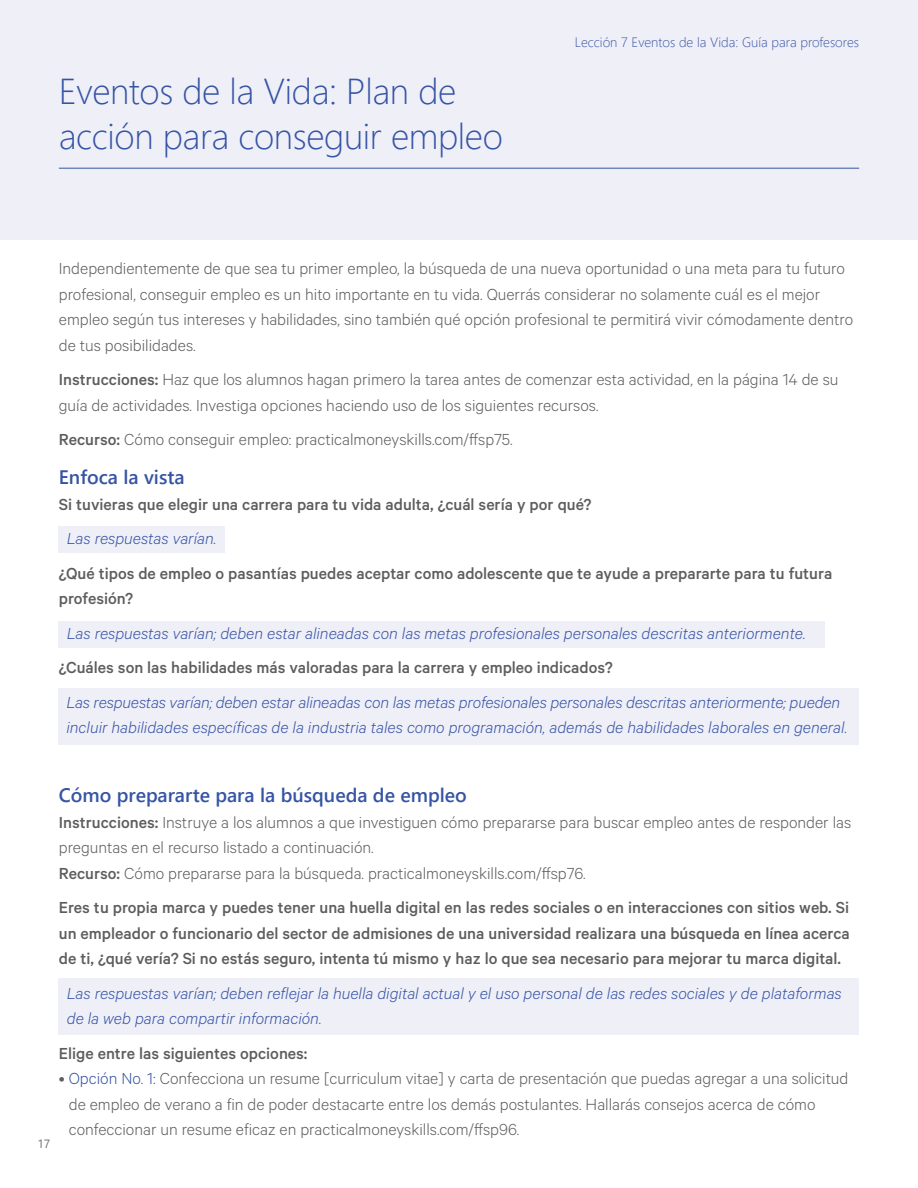
<style>
.page{position:relative;width:918px;height:1188px;background:#fff}
.page>*{position:absolute;margin:0;border:0;box-sizing:border-box;transform-origin:0 0}
.t1{font:300 36px/45px "Segoe UI";letter-spacing:-.01em;color:#3654a5}
.t2{font:600 19.5px "Segoe UI";color:#3654a5}
.t3{font:300 18px/25.5px "Calibre";color:#5d5d5d}
.t4{font:500 18px/25.5px "Calibre";color:#5d5d5d}
.t5{font:italic 300 18px/25.5px "Calibre";color:#3654a5}
.t6{font:300 13.5px "Segoe UI";color:#3654a5}
.t7{font:12px "Segoe UI";color:#757272}
.s1{font-weight:500}
.s2{color:#3654a5}
</style>
<div class="page">
<div style="left:59px;top:526px;width:166px;height:28px;background:#efeff8"></div>
<div style="left:59px;top:621px;width:766px;height:27px;background:#efeff8"></div>
<div style="left:59px;top:689px;width:800px;height:56px;background:#efeff8"></div>
<div style="left:59px;top:979px;width:800px;height:56px;background:#efeff8"></div>
<div style="left:0;top:0;width:918px;height:240px;background:#efeff8"></div>
<hr style="left:59px;top:168px;width:800px;height:1px;background:#3654a5">
<h1 class="t1" style="left:59px;top:67px;width:446px">Eventos de la Vida: Plan de acción para conseguir empleo</h1>
<p class="t6" style="left:575px;top:32px;width:286px">Lección 7 Eventos de la Vida: Guía para profesores</p>
<p class="t3" style="left:59px;top:255px;width:796px">Independientemente de que sea tu primer empleo, la búsqueda de una nueva oportunidad o una meta para tu futuro profesional, conseguir empleo es un hito importante en tu vida. Querrás considerar no solamente cuál es el mejor empleo según tus intereses y habilidades, sino también qué opción profesional te permitirá vivir cómodamente dentro de tus posibilidades.</p>
<p class="t3" style="left:59px;top:366px;width:781px"><span class="s1">Instrucciones:</span> Haz que los alumnos hagan primero la tarea antes de comenzar esta actividad, en la página 14 de su guía de actividades. Investiga opciones haciendo uso de los siguientes recursos.</p>
<p class="t3" style="left:59px;top:426px;width:455px"><span class="s1">Recurso:</span> Cómo conseguir empleo: practicalmoneyskills.com/ffsp75.</p>
<p class="t2" style="left:59px;top:463px;width:127px">Enfoca la vista</p>
<p class="t4" style="left:59px;top:491px;width:534px">Si tuvieras que elegir una carrera para tu vida adulta, ¿cuál sería y por qué?</p>
<p class="t5" style="left:67px;top:525px;width:151px">Las respuestas varían.</p>
<p class="t4" style="left:59px;top:560px;width:775px">¿Qué tipos de empleo o pasantías puedes aceptar como adolescente que te ayude a prepararte para tu futura profesión?</p>
<p class="t5" style="left:67px;top:620px;width:740px">Las respuestas varían; deben estar alineadas con las metas profesionales personales descritas anteriormente.</p>
<p class="t4" style="left:59px;top:655px;width:555px">¿Cuáles son las habilidades más valoradas para la carrera y empleo indicados?</p>
<p class="t5" style="left:66px;top:689px;width:782px">Las respuestas varían; deben estar alineadas con las metas profesionales personales descritas anteriormente; pueden incluir habilidades específicas de la industria tales como programación, además de habilidades laborales en general.</p>
<p class="t7" style="left:38px;top:1135px;width:14px">17</p>
<p class="t2" style="left:59px;top:781px;width:410px">Cómo prepararte para la búsqueda de empleo</p>
<p class="t3" style="left:59px;top:809px;width:794px"><span class="s1">Instrucciones:</span> Instruye a los alumnos a que investiguen cómo prepararse para buscar empleo antes de responder las preguntas en el recurso listado a continuación.<br><span class="s1">Recurso:</span> Cómo prepararse para la búsqueda. practicalmoneyskills.com/ffsp76.</p>
<p class="t4" style="left:59px;top:895px;width:792px;text-align:justify">Eres tu propia marca y puedes tener una huella digital en las redes sociales o en interacciones con sitios web. Si un empleador o funcionario del sector de admisiones de una universidad realizara una búsqueda en línea acerca de ti, ¿qué vería? Si no estás seguro, intenta tú mismo y haz lo que sea necesario para mejorar tu marca digital.</p>
<p class="t5" style="left:67px;top:980px;width:776px">Las respuestas varían; deben reflejar la huella digital actual y el uso personal de las redes sociales y de plataformas de la web para compartir información.</p>
<p class="t4" style="left:59px;top:1040px;width:250px">Elige entre las siguientes opciones:</p>
<p class="t3" style="left:69px;top:1065px;width:781px;text-indent:-10px">• <span class="s2">Opción No. 1:</span> Confecciona un resume [curriculum vitae] y carta de presentación que puedas agregar a una solicitud de empleo de verano a fin de poder destacarte entre los demás postulantes. Hallarás consejos acerca de cómo confeccionar un resume eficaz en practicalmoneyskills.com/ffsp96.</p>
</div>
